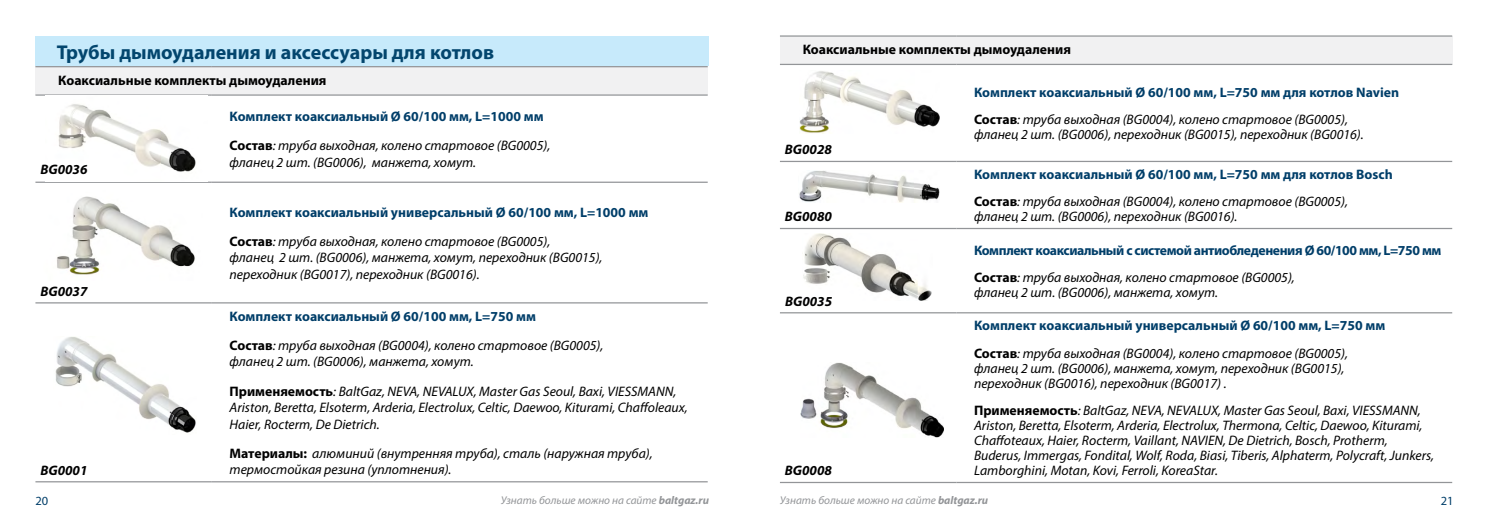
<style>
.page{position:relative;width:1489px;height:525px;background:#fff}
.page>*{position:absolute;margin:0;border:0;box-sizing:border-box;transform-origin:0 0}
.t1{font:700 20px "Myriad Pro";color:#03466e}
.t2{font:italic 13.75px/15px "Myriad Pro";color:#000}
.t3{font:700 13.75px/27.5px "Myriad Pro";color:#003e69}
.t4{font:700 13.75px/27.5px "Myriad Pro";letter-spacing:-.03em;color:#003e69}
.t5{font:700 13.75px "Myriad Pro";color:#000}
.t6{font:italic 700 13.75px "Myriad Pro";color:#000}
.t7{font:12.5px "Myriad Pro";color:#003e69}
.t8{font:italic 11.25px "Myriad Pro";color:#939598}
.s1{font-weight:700;font-style:normal;color:#003e69}
.s2{font-weight:700;font-style:normal}
.s3{color:#000}
.s4{font-weight:400;font-style:italic;color:#000}
.s5{font-weight:700}
</style>
<div class="page">
<div style="left:780px;top:36px;width:671px;height:28px;background:#f1f1f2"></div>
<hr style="left:780px;top:35px;width:176px;height:2px;background:#939598">
<hr style="left:956px;top:35px;width:495px;height:2px;background:#939598">
<hr style="left:780px;top:64px;width:176px;height:1px;background:#939598">
<hr style="left:956px;top:64px;width:495px;height:1px;background:#939598">
<hr style="left:780px;top:161px;width:176px;height:1px;background:#939598">
<hr style="left:956px;top:161px;width:495px;height:1px;background:#939598">
<hr style="left:780px;top:228px;width:176px;height:1px;background:#939598">
<hr style="left:956px;top:228px;width:495px;height:1px;background:#939598">
<hr style="left:780px;top:312px;width:176px;height:1px;background:#939598">
<hr style="left:956px;top:312px;width:495px;height:1px;background:#939598">
<hr style="left:780px;top:481px;width:176px;height:2px;background:#939598">
<hr style="left:956px;top:481px;width:495px;height:2px;background:#939598">
<img style="left:799px;top:71px;width:140px;height:62px">
<img style="left:799px;top:170px;width:140px;height:32px">
<img style="left:803px;top:233px;width:129px;height:67px">
<img style="left:800px;top:362px;width:143px;height:75px">
<div style="left:35px;top:67px;width:672px;height:28px;background:#f1f1f2"></div>
<hr style="left:35px;top:66px;width:177px;height:1px;background:#939598">
<hr style="left:212px;top:66px;width:495px;height:1px;background:#939598">
<hr style="left:35px;top:94px;width:177px;height:2px;background:#939598">
<hr style="left:212px;top:94px;width:495px;height:2px;background:#939598">
<hr style="left:35px;top:181px;width:177px;height:2px;background:#939598">
<hr style="left:212px;top:181px;width:495px;height:2px;background:#939598">
<hr style="left:35px;top:302px;width:177px;height:1px;background:#939598">
<hr style="left:212px;top:302px;width:495px;height:1px;background:#939598">
<hr style="left:35px;top:481px;width:177px;height:1px;background:#939598">
<hr style="left:212px;top:481px;width:495px;height:1px;background:#939598">
<img style="left:58px;top:104px;width:138px;height:68px">
<img style="left:57px;top:196px;width:138px;height:79px">
<img style="left:55px;top:337px;width:141px;height:96px">
<div style="left:35px;top:37px;width:674px;height:29px;background:#c7eafb"></div>
<h1 class="t1" style="left:57px;top:39px;width:439px">Трубы дымоудаления и аксессуары для котлов</h1>
<p class="t5" style="left:58px;top:71px;width:270px">Коаксиальные комплекты дымоудаления</p>
<p class="t2" style="left:229px;top:102px;width:322px;line-height:29px"><span class="s1">Комплект коаксиальный Ø 60/100 мм, L=1000 мм<br></span><span class="s2">Состав</span>: труба выходная, колено стартовое (BG0005),</p>
<p class="t2" style="left:229px;top:154px;width:248px">фланец 2 шт. (BG0006), манжета, хомут.</p>
<p class="t6" style="left:40px;top:161px;width:49px">BG0036</p>
<p class="t6" style="left:40px;top:282px;width:49px">BG0037</p>
<p class="t6" style="left:40px;top:461px;width:49px">BG0001</p>
<p class="t3" style="left:229px;top:197px;width:420px;line-height:29px">Комплект коаксиальный универсальный Ø 60/100 мм, L=1000 мм<br><span class="s3">Состав</span><span class="s4">: труба выходная, колено стартовое (BG0005),</span></p>
<p class="t2" style="left:229px;top:249px;width:374px;line-height:16.5px">фланец 2 шт. (BG0006), манжета, хомут, переходник (BG0015), переходник (BG0017), переходник (BG0016).</p>
<p class="t2" style="left:229px;top:301px;width:375px;line-height:29px"><span class="s1">Комплект коаксиальный Ø 60/100 мм, L=750 мм<br></span><span class="s2">Состав</span>: труба выходная (BG0004), колено стартовое (BG0005),</p>
<p class="t2" style="left:229px;top:347px;width:448px;line-height:29px">фланец 2 шт. (BG0006), манжета, хомут.<br><span class="s2">Применяемость</span>: BaltGaz, NEVA, NEVALUX, Master Gas Seoul, Baxi, VIESSMANN,</p>
<p class="t2" style="left:229px;top:398px;width:459px;line-height:16.5px">Ariston, Beretta, Elsoterm, Arderia, Electrolux, Celtic, Daewoo, Kiturami, Chaffoleaux,<br>Haier, Rocterm, De Dietrich.</p>
<p class="t2" style="left:229px;top:444px;width:424px;line-height:16.5px"><span class="s2">Материалы:</span> алюминий (внутренняя труба), сталь (наружная труба), термостойкая резина (уплотнения).</p>
<p class="t5" style="left:802px;top:41px;width:270px">Коаксиальные комплекты дымоудаления</p>
<p class="t6" style="left:785px;top:141px;width:49px">BG0028</p>
<p class="t6" style="left:785px;top:208px;width:49px">BG0080</p>
<p class="t6" style="left:785px;top:292px;width:49px">BG0035</p>
<p class="t6" style="left:785px;top:461px;width:49px">BG0008</p>
<p class="t3" style="left:974px;top:78px;width:426px">Комплект коаксиальный Ø 60/100 мм, L=750 мм для котлов Navien<br><span class="s3">Состав</span><span class="s4">: труба выходная (BG0004), колено стартовое (BG0005),</span></p>
<p class="t2" style="left:974px;top:127px;width:391px">фланец 2 шт. (BG0006), переходник (BG0015), переходник (BG0016).</p>
<p class="t3" style="left:974px;top:160px;width:420px">Комплект коаксиальный Ø 60/100 мм, L=750 мм для котлов Bosch<br><span class="s3">Состав</span><span class="s4">: труба выходная (BG0004), колено стартовое (BG0005),</span></p>
<p class="t2" style="left:974px;top:209px;width:265px">фланец 2 шт. (BG0006), переходник (BG0016).</p>
<p class="t4" style="left:974px;top:235px;width:469px">Комплект коаксиальный с системой антиобледенения Ø 60/100 мм, L=750 мм<br><span class="s3">Состав</span><span class="s4">: труба выходная, колено стартовое (BG0005),</span></p>
<p class="t2" style="left:974px;top:284px;width:246px">фланец 2 шт. (BG0006), манжета, хомут.</p>
<p class="t3" style="left:974px;top:311px;width:413px">Комплект коаксиальный универсальный Ø 60/100 мм, L=750 мм<br><span class="s3">Состав</span><span class="s4">: труба выходная (BG0004), колено стартовое (BG0005),</span></p>
<p class="t2" style="left:974px;top:360px;width:372px">фланец 2 шт. (BG0006), манжета, хомут, переходник (BG0015), переходник (BG0016), переходник (BG0017) .</p>
<p class="t2" style="left:974px;top:403px;width:461px"><span class="s2">Применяемость</span>: BaltGaz, NEVA, NEVALUX, Master Gas Seoul, Baxi, VIESSMANN, Ariston, Beretta, Elsoterm, Arderia, Electrolux, Thermona, Celtic, Daewoo, Kiturami, Chaffoteaux, Haier, Rocterm, Vaillant, NAVIEN, De Dietrich, Bosch, Protherm, Buderus, Immergas, Fondital, Wolf, Roda, Biasi, Tiberis, Alphaterm, Polycraft, Junkers, Lamborghini, Motan, Kovi, Ferroli, KoreaStar.</p>
<p class="t7" style="left:35px;top:492px;width:14px">20</p>
<p class="t8" style="left:500px;top:493px;width:210px">Узнать больше можно на сайте <span class="s5">baltgaz.ru</span></p>
<p class="t8" style="left:780px;top:493px;width:210px">Узнать больше можно на сайте <span class="s5">baltgaz.ru</span></p>
<p class="t7" style="left:1440px;top:492px;width:14px">21</p>
</div>
